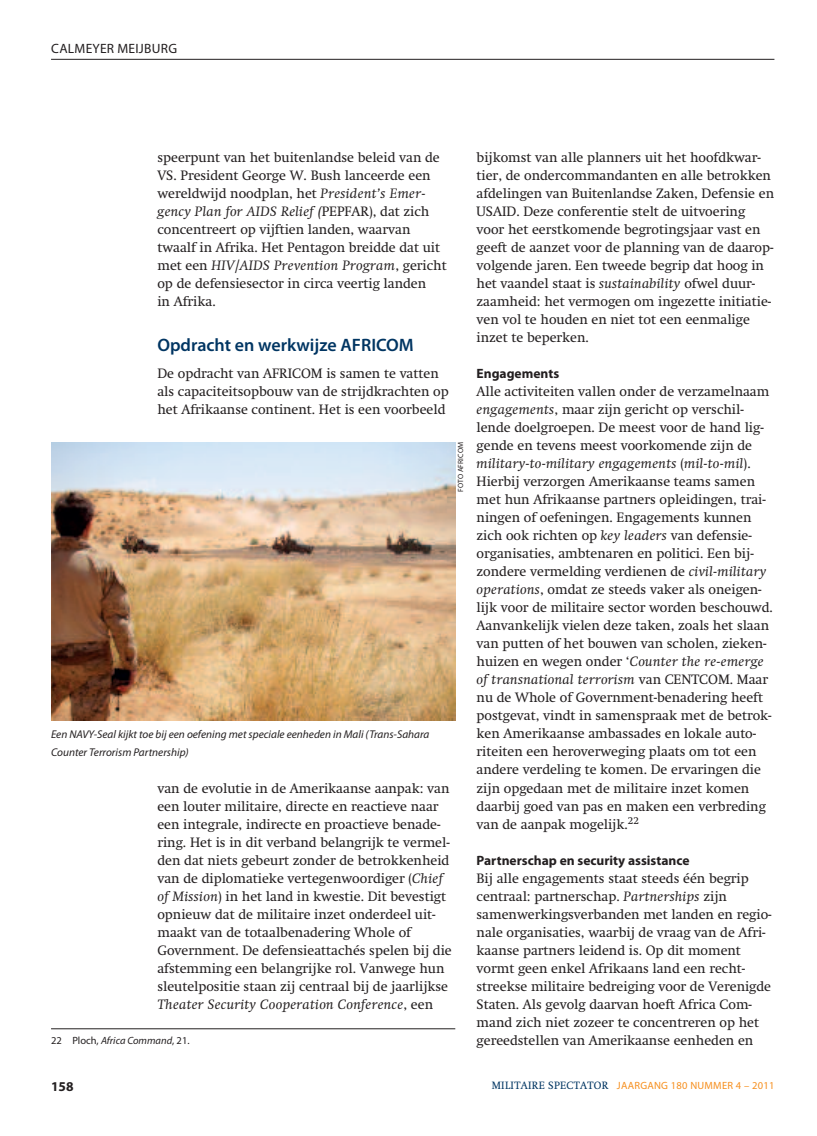
<style>
.page{position:relative;width:817px;height:1136px;background:#fff}
.page>*{position:absolute;margin:0;border:0;box-sizing:border-box;transform-origin:0 0}
.t1{font:600 18px "Myriad Pro";color:#003562}
.t2{font:13.5px/18px "Swift";color:#231f20}
.t3{font:700 13.5px "Myriad Pro";color:#231f20}
.t4{font:13.5px "Myriad Pro";letter-spacing:.02em;color:#231f20}
.t5{font:italic 11.25px/18px "Myriad Pro";color:#231f20}
.t6{font:10.5px "Myriad Pro";letter-spacing:.025em;color:#f68f1e}
.t7{font:italic 10.5px "Myriad Pro";color:#231f20}
.t8{font:7.5px "Myriad Pro";letter-spacing:.02em;color:#231f20}
.s1{font-style:italic}
.s2{font-style:normal}
.s3{font-family:"Swift";color:#003562}
</style>
<div class="page">
<hr style="left:51px;top:59px;width:723px;height:1px;background:#231f20">
<hr style="left:51px;top:1028px;width:404px;height:1px;background:#231f20">
<img style="left:51px;top:442px;width:404px;height:278px">
<p class="t4" style="left:51px;top:43px;width:127px">CALMEYER MEIJBURG</p>
<p class="t2" style="left:157px;top:150px;width:291px">speerpunt van het buitenlandse beleid van de VS. President George W. Bush lanceerde een wereldwijd noodplan, het <span class="s1">President’s Emer&shy;gency Plan for AIDS Relief (</span>PEPFAR), dat zich concentreert op vijftien landen, waarvan twaalf in Afrika. Het Pentagon breidde dat uit met een <span class="s1">HIV/AIDS Prevention Program</span>, gericht op de defensiesector in circa veertig landen<br>in Afrika.</p>
<h1 class="t1" style="left:157px;top:338px;width:258px">Opdracht en werkwijze AFRICOM</h1>
<p class="t2" style="left:157px;top:366px;width:293px">De opdracht van AFRICOM is samen te vatten als capaciteitsopbouw van de strijdkrachten op het Afrikaanse continent. Het is een voorbeeld</p>
<p class="t8" style="left:458px;top:492px;width:51px;rotate:-90deg">FOTO AFRICOM</p>
<p class="t5" style="left:51px;top:726px;width:380px">Een NAVY-Seal kijkt toe bij een oefening met speciale eenheden in Mali (Trans-Sahara<br>Counter Terrorism Partnership)</p>
<p class="t2" style="left:157px;top:780px;width:296px">van de evolutie in de Amerikaanse aanpak: van een louter militaire, directe en reactieve naar een integrale, indirecte en proactieve benade&shy;ring. Het is in dit verband belangrijk te vermel&shy;den dat niets gebeurt zonder de betrokkenheid van de diplomatieke vertegenwoordiger (<span class="s1">Chief of Mission</span>) in het land in kwestie. Dit bevestigt opnieuw dat de militaire inzet onderdeel uit&shy;maakt van de totaalbenadering Whole of Government. De defensieattachés spelen bij die afstemming een belangrijke rol. Vanwege hun sleutelpositie staan zij centraal bij de jaarlijkse <span class="s1">Theater Security Cooperation Conference</span>, een</p>
<p class="t7" style="left:51px;top:1035px;width:140px"><span class="s2">22 Ploch,</span> Africa Command<span class="s2">, 21.</span></p>
<p class="t2" style="left:476px;top:150px;width:299px">bijkomst van alle planners uit het hoofdkwar&shy;tier, de ondercommandanten en alle betrokken afdelingen van Buitenlandse Zaken, Defensie en USAID. Deze conferentie stelt de uitvoering voor het eerstkomende begrotingsjaar vast en geeft de aanzet voor de planning van de daarop&shy;volgende jaren. Een tweede begrip dat hoog in het vaandel staat is <span class="s1">sustainability</span> ofwel duur&shy;zaamheid: het vermogen om ingezette initiatie&shy;ven vol te houden en niet tot een eenmalige inzet te beperken.</p>
<p class="t3" style="left:476px;top:368px;width:84px">Engagements</p>
<p class="t2" style="left:476px;top:384px;width:298px">Alle activiteiten vallen onder de verzamelnaam <span class="s1">engagements</span>, maar zijn gericht op verschil&shy;lende doelgroepen. De meest voor de hand lig&shy;gende en tevens meest voorkomende zijn de <span class="s1">military-to-military engagements</span> (<span class="s1">mil-to-mil</span>).<br>Hierbij verzorgen Amerikaanse teams samen met hun Afrikaanse partners opleidingen, trai&shy;ningen of oefeningen. Engagements kunnen zich ook richten op <span class="s1">key leaders</span> van defensie&shy;organisaties, ambtenaren en politici. Een bij&shy;zondere vermelding verdienen de <span class="s1">civil-military operations</span>, omdat ze steeds vaker als oneigen&shy;lijk voor de militaire sector worden beschouwd.<br>Aanvankelijk vielen deze taken, zoals het slaan van putten of het bouwen van scholen, zieken&shy;huizen en wegen onder ‘<span class="s1">Counter the re-emerge of transnational terrorism</span> van CENTCOM. Maar nu de Whole of Government-benadering heeft postgevat, vindt in samenspraak met de betrok&shy;ken Amerikaanse ambassades en lokale auto&shy;riteiten een heroverweging plaats om tot een andere verdeling te komen. De ervaringen die zijn opgedaan met de militaire inzet komen daarbij goed van pas en maken een verbreding van de aanpak mogelijk.<sup>22</sup></p>
<p class="t3" style="left:476px;top:854px;width:214px">Partnerschap en security assistance</p>
<p class="t2" style="left:476px;top:870px;width:296px">Bij alle engagements staat steeds één begrip centraal: partnerschap. <span class="s1">Partnerships</span> zijn samenwerkingsverbanden met landen en regio&shy;nale organisaties, waarbij de vraag van de Afri&shy;kaanse partners leidend is. Op dit moment vormt geen enkel Afrikaans land een recht&shy;streekse militaire bedreiging voor de Verenigde Staten. Als gevolg daarvan hoeft Africa Com&shy;mand zich niet zozeer te concentreren op het gereedstellen van Amerikaanse eenheden en</p>
<p class="t3" style="left:51px;top:1081px;width:24px">158</p>
<p class="t6" style="left:491px;top:1080px;width:284px"><span class="s3">MILITAIRE SPECTATOR</span> JAARGANG 180 NUMMER 4 – 2011</p>
</div>
